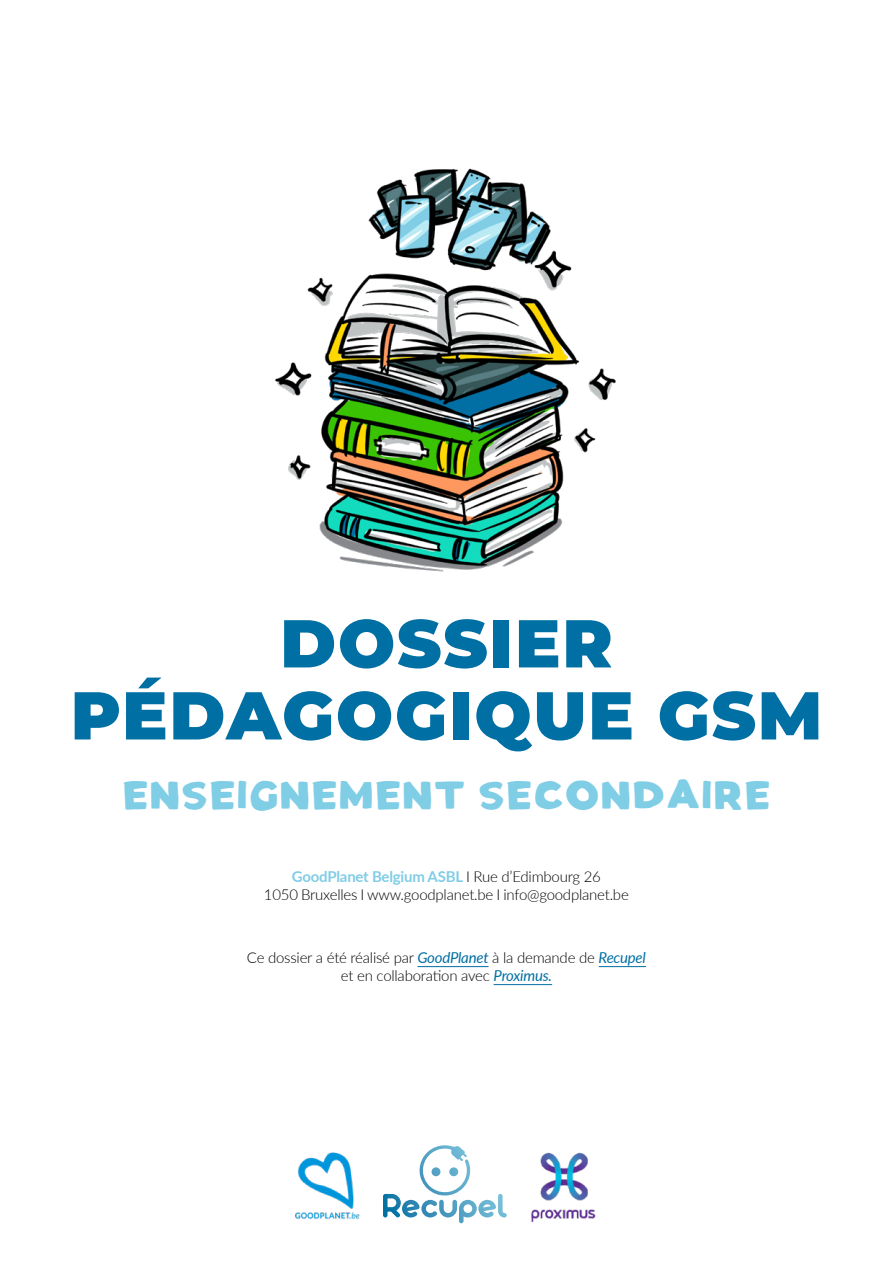
<style>
.page{position:relative;width:893px;height:1263px;background:#fff}
.page>*{position:absolute;margin:0;border:0;box-sizing:border-box;transform-origin:0 0}
.t1{font:900 67.5px/72px "Montserrat";letter-spacing:.03em;color:#006fa4;text-align:center}
.t2{font:700 40.5px "Montserrat handwriting";letter-spacing:.03em;color:#80cde6}
.t3{font:300 15px/18px "Lato";letter-spacing:-.015em;color:#000;text-align:center}
.s1{font-weight:700;color:#80cde6}
.s2{font-weight:400;font-style:italic;color:#006fa4}
</style>
<div class="page">
<hr style="left:417px;top:966px;width:71px;height:1px;background:#006fa4">
<hr style="left:599px;top:966px;width:47px;height:1px;background:#006fa4">
<hr style="left:494px;top:984px;width:58px;height:1px;background:#006fa4">
<img style="left:275px;top:168px;width:341px;height:404px">
<img style="left:295px;top:1152px;width:65px;height:67px">
<svg style="left:383px;top:1145px;width:124px;height:78px"></svg>
<img style="left:531px;top:1152px;width:65px;height:71px">
<h1 class="t1" style="left:71px;top:603px;width:753px">DOSSIER<br>PÉDAGOGIQUE GSM</h1>
<h2 class="t2" style="left:122px;top:774px;width:650px">ENSEIGNEMENT SECONDAIRE</h2>
<p class="t3" style="left:264px;top:867px;width:366px"><span class="s1">GoodPlanet Belgium ASBL</span> I Rue d’Edimbourg 26<br>1050 Bruxelles I www.goodplanet.be I info@goodplanet.be</p>
<p class="t3" style="left:247px;top:948px;width:400px">Ce dossier a été réalisé par <span class="s2">GoodPlanet</span> à la demande de <span class="s2">Recupel </span>et en collaboration avec <span class="s2">Proximus.</span></p>
</div>
